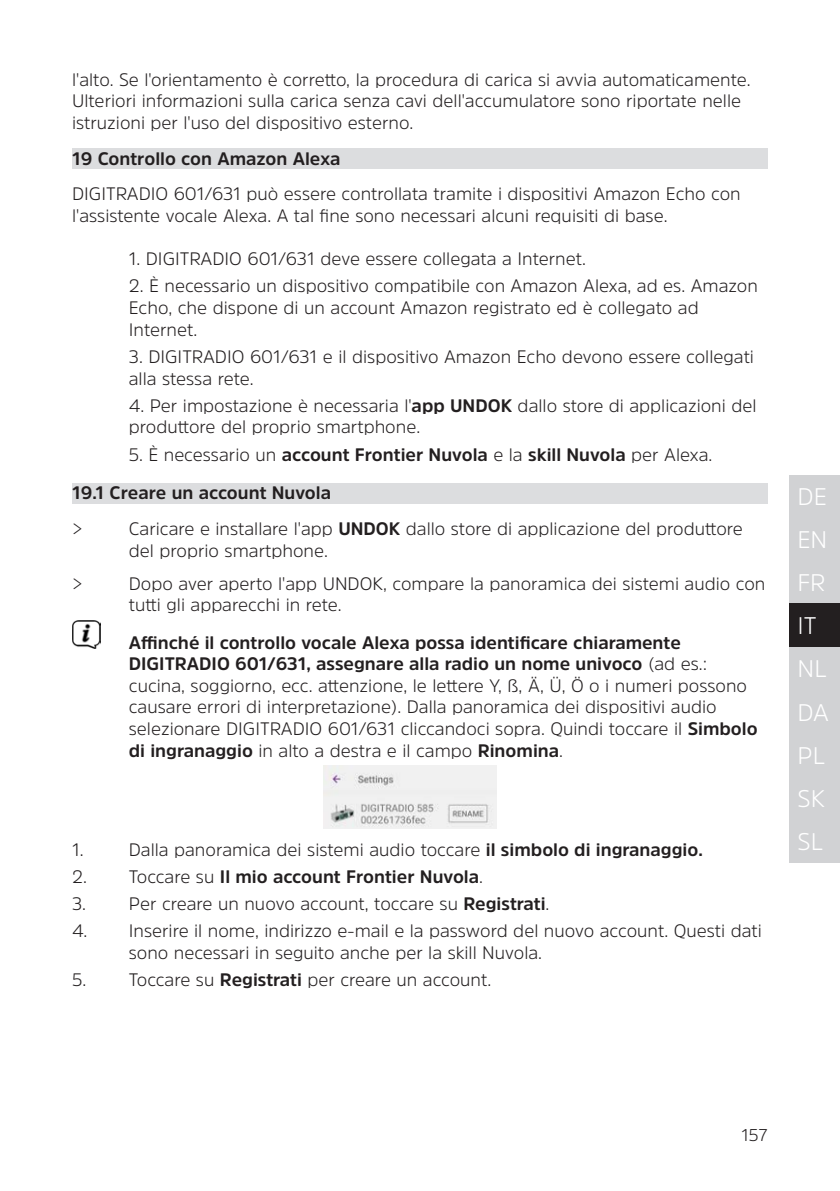
<style>
.page{position:relative;width:840px;height:1191px;background:#fff}
.page>*{position:absolute;margin:0;border:0;box-sizing:border-box;transform-origin:0 0}
.t1{font:300 24px/43px "Amsi Pro";color:#fff}
.Hinweis{font:300 18px/21.6px "Amsi Pro";color:#231f20}
.Einzug{font:300 18px/21.6px "Amsi Pro";color:#231f20}
.Hinweis-2{font:700 18px "Amsi Pro";color:#231f20}
.t2{font:300 17px "Amsi Pro";color:#231f20}
.s1{font-weight:700}
.s2{font-weight:300}
</style>
<div class="page">
<div style="left:788px;top:518px;width:51px;height:43px;background:#d1d2d4"></div>
<div style="left:788px;top:561px;width:51px;height:43px;background:#d1d2d4"></div>
<div style="left:788px;top:604px;width:51px;height:43px;background:#231f20"></div>
<div style="left:788px;top:647px;width:51px;height:43px;background:#d1d2d4"></div>
<div style="left:788px;top:690px;width:51px;height:43px;background:#d1d2d4"></div>
<div style="left:788px;top:733px;width:51px;height:43px;background:#d1d2d4"></div>
<div style="left:788px;top:776px;width:51px;height:43px;background:#d1d2d4"></div>
<div style="left:788px;top:819px;width:51px;height:43px;background:#d1d2d4"></div>
<div style="left:788px;top:475px;width:51px;height:43px;background:#d1d2d4"></div>
<div style="left:72px;top:148px;width:695px;height:21px;background:#dcdddf"></div>
<div style="left:72px;top:483px;width:695px;height:21px;background:#dcdddf"></div>
<img style="left:72px;top:620px;width:28px;height:28px">
<img style="left:323px;top:766px;width:173px;height:62px">
<p class="Hinweis" style="left:72px;top:68px;width:679px">l'alto. Se l'orientamento è corretto, la procedura di carica si avvia automaticamente.<br>Ulteriori informazioni sulla carica senza cavi dell'accumulatore sono riportate nelle istruzioni per l'uso del dispositivo esterno.</p>
<p class="Hinweis-2" style="left:72px;top:146px;width:270px">19 Controllo con Amazon Alexa</p>
<p class="Hinweis" style="left:72px;top:183px;width:669px">DIGITRADIO 601/631 può essere controllata tramite i dispositivi Amazon Echo con l'assistente vocale Alexa. A tal fine sono necessari alcuni requisiti di base.</p>
<p class="Hinweis" style="left:129px;top:247px;width:458px">1. DIGITRADIO 601/631 deve essere collegata a Internet.</p>
<p class="Hinweis" style="left:129px;top:275px;width:630px">2. È necessario un dispositivo compatibile con Amazon Alexa, ad es. Amazon<br>Echo, che dispone di un account Amazon registrato ed è collegato ad<br>Internet.</p>
<p class="Hinweis" style="left:129px;top:345px;width:626px">3. DIGITRADIO 601/631 e il dispositivo Amazon Echo devono essere collegati alla stessa rete.</p>
<p class="Hinweis" style="left:129px;top:394px;width:628px">4. Per impostazione è necessaria l'<span class="s1">app UNDOK</span> dallo store di applicazioni del produttore del proprio smartphone.</p>
<p class="Hinweis-2" style="left:129px;top:442px;width:584px"><span class="s2">5. È necessario un</span> account Frontier Nuvola <span class="s2">e la</span> skill Nuvola <span class="s2">per Alexa.</span></p>
<p class="Hinweis-2" style="left:72px;top:480px;width:260px">19.1 Creare un account Nuvola</p>
<p class="Einzug" style="left:72px;top:517px;width:12px">&gt;</p>
<p class="Einzug" style="left:129px;top:517px;width:615px">Caricare e installare l'app <span class="s1">UNDOK</span> dallo store di applicazione del produttore del proprio smartphone.</p>
<p class="Einzug" style="left:72px;top:572px;width:12px">&gt;</p>
<p class="Einzug" style="left:129px;top:572px;width:637px">Dopo aver aperto l'app UNDOK, compare la panoramica dei sistemi audio con tutti gli apparecchi in rete.</p>
<p class="Hinweis" style="left:129px;top:631px;width:630px"><span class="s1">Affinché il controllo vocale Alexa possa identificare chiaramente DIGITRADIO 601/631, assegnare alla radio un nome univoco</span> (ad es.: cucina, soggiorno, ecc. attenzione, le lettere Y, ß, Ä, Ü, Ö o i numeri possono causare errori di interpretazione). Dalla panoramica dei dispositivi audio selezionare DIGITRADIO 601/631 cliccandoci sopra. Quindi toccare il <span class="s1">Simbolo di ingranaggio</span> in alto a destra e il campo <span class="s1">Rinomina</span>.</p>
<p class="Hinweis" style="left:72px;top:838px;width:13px">1.</p>
<p class="Hinweis" style="left:129px;top:838px;width:575px">Dalla panoramica dei sistemi audio toccare <span class="s1">il simbolo di ingranaggio.</span></p>
<p class="Hinweis-2" style="left:72px;top:864px;width:412px"><span class="s2">2. Toccare su</span> Il mio account Frontier Nuvola<span class="s2">.</span></p>
<p class="Hinweis" style="left:72px;top:892px;width:478px">3. Per creare un nuovo account, toccare su <span class="s1">Registrati</span>.</p>
<p class="Hinweis" style="left:129px;top:919px;width:634px;text-indent:-57px">4. Inserire il nome, indirizzo e-mail e la password del nuovo account. Questi dati sono necessari in seguito anche per la skill Nuvola.</p>
<p class="Hinweis" style="left:72px;top:968px;width:420px">5. Toccare su <span class="s1">Registrati</span> per creare un account.</p>
<h1 class="t1" style="left:797px;top:474px;width:33px">DE<br>EN<br>FR<br>IT<br>NL<br>DA<br>PL<br>SK<br>SL</h1>
<p class="t2" style="left:741px;top:1123px;width:28px">157</p>
</div>
